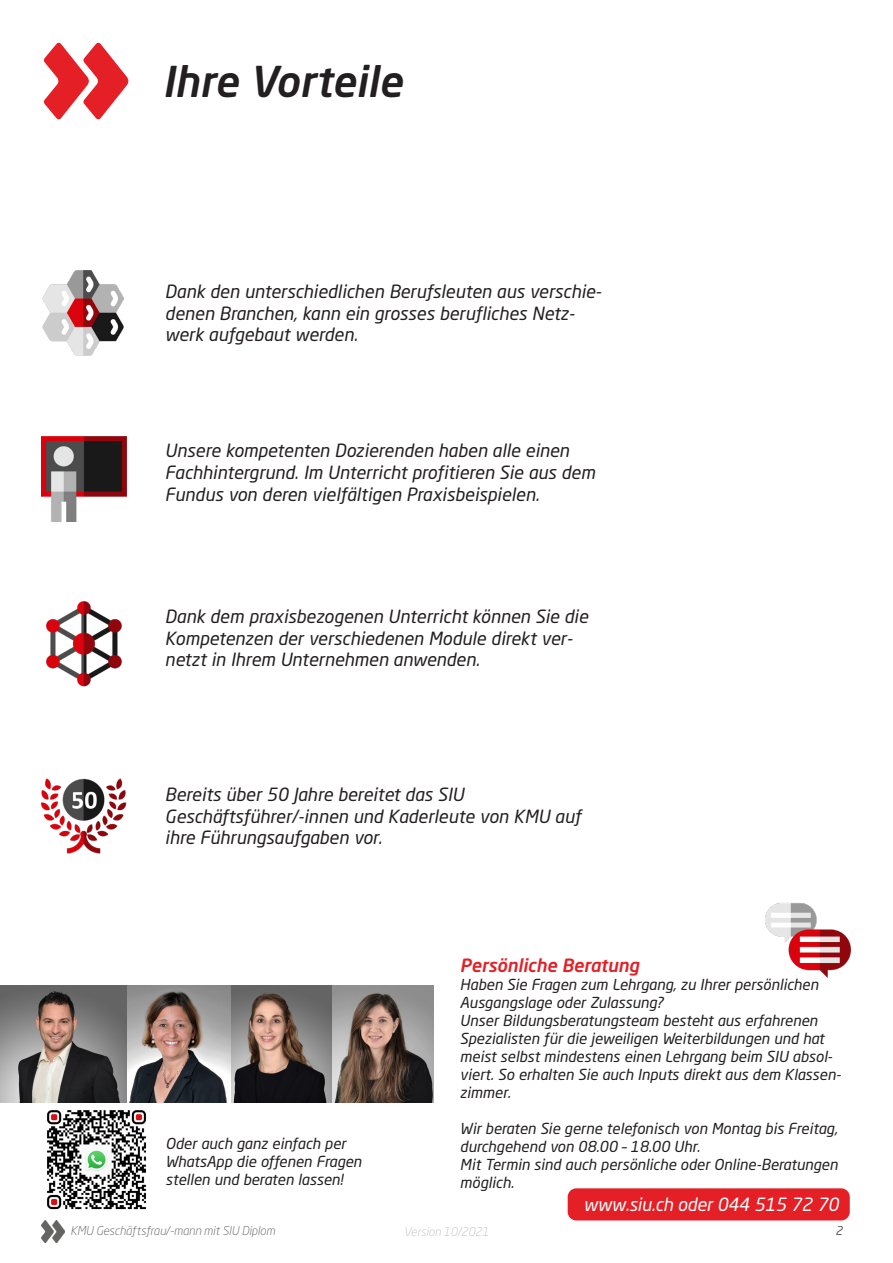
<style>
.page{position:relative;width:893px;height:1263px;background:#fff}
.page>*{position:absolute;margin:0;border:0;box-sizing:border-box;transform-origin:0 0}
.t1{font:italic 500 42px "Neo Sans W1 G";color:#231f20}
._06_Untertitel_roter{font:italic 18px/21.6px "Neo Sans W1 G";color:#231f20}
.t2{font:italic 18px "Neo Sans W1 G";letter-spacing:-.01em;color:#fff}
._06_Untertitel_roter-2{font:italic 500 18px "Neo Sans W1 G";color:#e41f25}
._06_Untertitel_roter-3{font:italic 15px/18px "Neo Sans W1 G";color:#231f20}
.t3{font:italic 300 12px "Neo Sans W1 G";color:#57585a}
.t4{font:italic 300 12px "Neo Sans W1 G";color:#bcbdc0}
.t5{font:italic 12px "Neo Sans Std";color:#57585a}
</style>
<div class="page">
<img style="left:41px;top:1221px;width:24px;height:21px">
<svg style="left:44px;top:43px;width:84px;height:76px"></svg>
<div style="left:568px;top:1188px;width:282px;height:32px;background:#e41f25;border-radius:9px"></div>
<img style="left:47px;top:1110px;width:99px;height:100px">
<img style="left:765px;top:903px;width:85px;height:75px">
<img style="left:332px;top:985px;width:102px;height:118px">
<img style="left:230px;top:985px;width:102px;height:118px">
<img style="left:127px;top:985px;width:103px;height:118px">
<img style="left:0;top:985px;width:127px;height:118px">
<img style="left:46px;top:602px;width:76px;height:85px">
<img style="left:42px;top:436px;width:85px;height:85px">
<img style="left:42px;top:270px;width:82px;height:85px">
<img style="left:42px;top:778px;width:85px;height:76px">
<p class="t1" style="left:162px;top:55px;width:242px">Ihre Vorteile</p>
<p class="_06_Untertitel_roter" style="left:165px;top:280px;width:438px">Dank den unterschiedlichen Berufsleuten aus verschie&shy;denen Branchen, kann ein grosses berufliches Netz&shy;werk aufgebaut werden.</p>
<p class="_06_Untertitel_roter" style="left:165px;top:440px;width:432px">Unsere kompetenten Dozierenden haben alle einen<br>Fachhintergrund. Im Unterricht profitieren Sie aus dem<br>Fundus von deren vielfältigen Praxisbeispielen.</p>
<p class="_06_Untertitel_roter" style="left:165px;top:605px;width:425px">Dank dem praxisbezogenen Unterricht können Sie die<br>Kompetenzen der verschiedenen Module direkt ver&shy;netzt in Ihrem Unternehmen anwenden.</p>
<p class="_06_Untertitel_roter" style="left:165px;top:783px;width:418px">Bereits über 50 Jahre bereitet das SIU<br>Geschäftsführer/-innen und Kaderleute von KMU auf ihre Führungsaufgaben vor.</p>
<p class="_06_Untertitel_roter-3" style="left:166px;top:1134px;width:198px">Oder auch ganz einfach per<br>WhatsApp die offenen Fragen stellen und beraten lassen!</p>
<p class="_06_Untertitel_roter-2" style="left:460px;top:954px;width:181px">Persönliche Beratung</p>
<p class="_06_Untertitel_roter-3" style="left:460px;top:975px;width:360px">Haben Sie Fragen zum Lehrgang, zu Ihrer persönlichen<br>Ausgangslage oder Zulassung?</p>
<p class="_06_Untertitel_roter-3" style="left:460px;top:1011px;width:382px">Unser Bildungsberatungsteam besteht aus erfahrenen Spezialisten für die jeweiligen Weiterbildungen und hat meist selbst mindestens einen Lehrgang beim SIU absol&shy;viert. So erhalten Sie auch Inputs direkt aus dem Klassen&shy;zimmer.</p>
<p class="_06_Untertitel_roter-3" style="left:460px;top:1119px;width:379px">Wir beraten Sie gerne telefonisch von Montag bis Freitag, durchgehend von 08.00 – 18.00 Uhr.</p>
<p class="_06_Untertitel_roter-3" style="left:460px;top:1155px;width:379px">Mit Termin sind auch persönliche oder Online-Beratungen möglich.</p>
<p class="t2" style="left:583px;top:1194px;width:257px">www.siu.ch oder 044 515 72 70</p>
<p class="t3" style="left:71px;top:1223px;width:206px">KMU Geschäftsfrau/-mann mit SIU Diplom</p>
<p class="t4" style="left:404px;top:1224px;width:87px">Version 10/2021</p>
<p class="t5" style="left:836px;top:1223px;width:9px">2</p>
</div>
